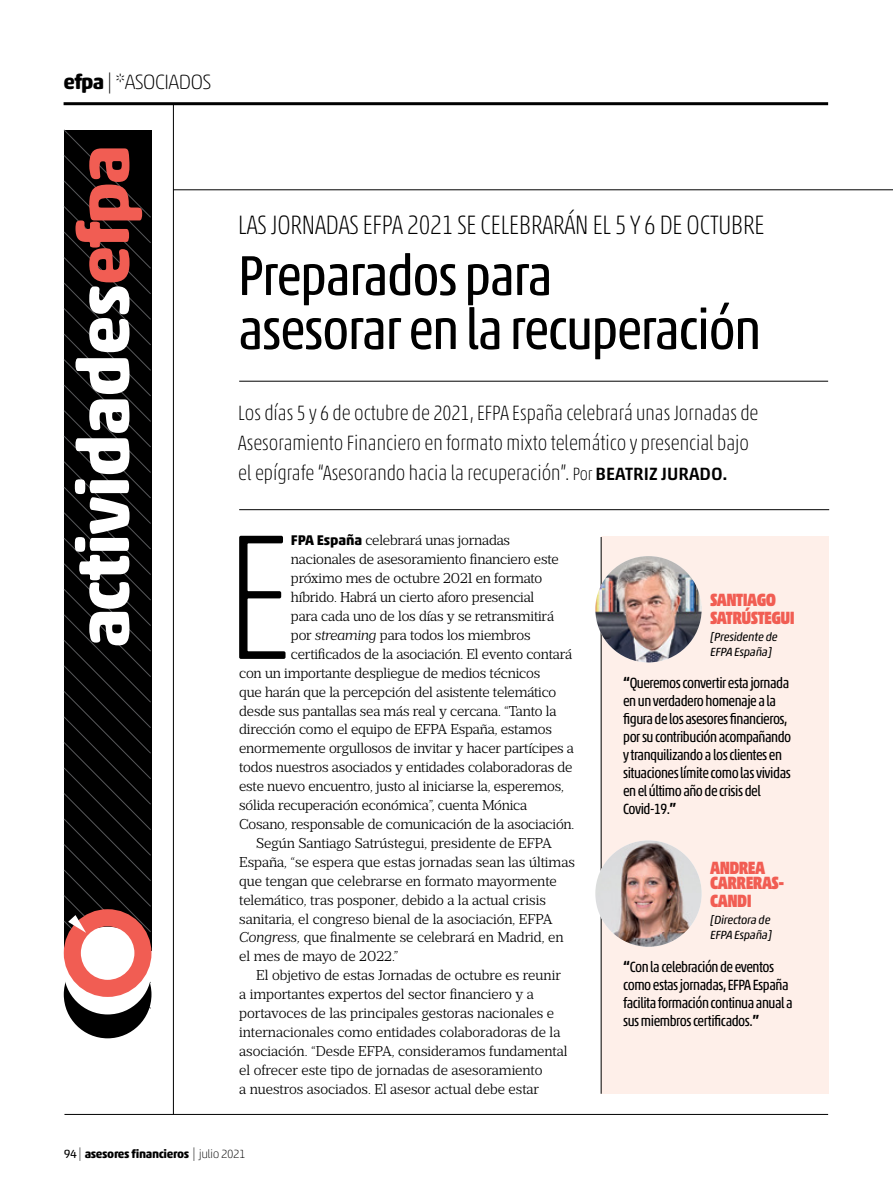
<style>
.page{position:relative;width:893px;height:1191px;background:#fff}
.page>*{position:absolute;margin:0;border:0;box-sizing:border-box;transform-origin:0 0}
.t1{font:100 condensed 181.05px "Akko Pro";color:#000}
.t2{font:700 72.45px "Akko Rounded Pro";letter-spacing:-.02em;color:#fff}
.t3{font:condensed 57px/54px "Akko Pro";letter-spacing:-.02em;color:#000}
.t4{font:100 condensed 27px "Akko Pro";letter-spacing:-.005em;color:#000}
.t5{font:100 condensed 21px/30px "Akko Pro";color:#000}
.t6{font:100 21px "Akko Rounded Pro";letter-spacing:-.04em;color:#000}
.t7{font:900 condensed 18px/18px "Akko Pro";letter-spacing:-.03em;color:#f15d53}
.t8{font:condensed 15px/18px "Akko Pro";letter-spacing:-.03em;color:#000}
.t9{font:300 14.25px "Prumo Slab";letter-spacing:-.01em;color:#000}
.t10{font:italic 12px/15px "Akko Rounded Pro";letter-spacing:-.03em;color:#000}
.t11{font:700 12px "Akko Rounded Pro";letter-spacing:-.03em;color:#000}
.s1{font-weight:700}
.s2{color:#f15d53}
.s3{font-size:18px}
.s4{font-weight:500;font-stretch:normal;font-size:18px}
.s5{font-family:"Akko Pro";font-weight:700}
.s6{font-style:italic}
.s7{font-weight:700;font-stretch:normal}
.s8{font-weight:400}
.s9{font-weight:100;font-size:13.5px}
.s10{font-weight:100}
</style>
<div class="page">
<div style="left:601px;top:536px;width:227px;height:557px;background:#feefe9"></div>
<hr style="left:601px;top:537px;width:1px;height:556px;background:#000">
<hr style="left:64px;top:1114px;width:764px;height:1px;background:#000">
<hr style="left:239px;top:381px;width:589px;height:1px;background:#000">
<hr style="left:239px;top:509px;width:590px;height:1px;background:#000">
<hr style="left:64px;top:102px;width:764px;height:3px;background:#000">
<hr style="left:173px;top:189px;width:720px;height:1px;background:#000">
<hr style="left:173px;top:104px;width:1px;height:1010px;background:#000">
<div style="left:64px;top:950px;width:87px;height:88px;background:#000;border-radius:50%"></div>
<div style="left:64px;top:926px;width:87px;height:88px;background:#fff;border-radius:50%"></div>
<svg style="left:64px;top:129px;width:87px;height:879px;background:#1c1515"></svg>
<img style="left:595px;top:556px;width:107px;height:106px;border-radius:53px">
<img style="left:595px;top:840px;width:107px;height:106px;border-radius:53px">
<h3 class="t6" style="left:64px;top:69px;width:149px"><span class="s1">efpa</span> | *ASOCIADOS</h3>
<h2 class="t2" style="left:59px;top:648px;width:504px;rotate:-90deg">actividades<span class="s2">efpa</span></h2>
<h3 class="t4" style="left:238px;top:208px;width:528px">LAS JORNADAS EFPA 2021 SE CELEBRARÁN EL 5 Y 6 DE OCTUBRE</h3>
<h3 class="t3" style="left:238px;top:248px;width:524px">Preparados para<br>asesorar en la recuperación</h3>
<h3 class="t5" style="left:238px;top:398px;width:522px">Los días 5 y 6 de octubre de 2021, EFPA España celebrará unas Jornadas de<br>Asesoramiento Financiero en formato mixto telemático y presencial bajo el epígrafe “Asesorando hacia la recuperación”. <span class="s3">Por</span> <span class="s4">BEATRIZ JURADO.</span></h3>
<h1 class="t1" style="left:225px;top:488px;width:69px">E</h1>
<p class="t9" style="left:291px;top:532px;width:221px"><span class="s5">FPA España</span> celebrará unas jornadas</p>
<p class="t9" style="left:291px;top:551px;width:269px">nacionales de asesoramiento financiero este</p>
<p class="t9" style="left:291px;top:570px;width:253px">próximo mes de octubre 2021 en formato</p>
<p class="t9" style="left:291px;top:589px;width:245px">híbrido. Habrá un cierto aforo presencial</p>
<p class="t9" style="left:291px;top:608px;width:265px">para cada uno de los días y se retransmitirá</p>
<p class="t9" style="left:291px;top:626px;width:241px">por <span class="s6">streaming</span> para todos los miembros</p>
<p class="t9" style="left:291px;top:645px;width:283px">certificados de la asociación. El evento contará</p>
<p class="t9" style="left:239px;top:664px;width:302px">con un importante despliegue de medios técnicos</p>
<p class="t9" style="left:239px;top:683px;width:319px">que harán que la percepción del asistente telemático</p>
<p class="t9" style="left:239px;top:702px;width:319px">desde sus pantallas sea más real y cercana. “Tanto la</p>
<p class="t9" style="left:239px;top:721px;width:314px">dirección como el equipo de EFPA España, estamos</p>
<p class="t9" style="left:239px;top:740px;width:336px">enormemente orgullosos de invitar y hacer partícipes a</p>
<p class="t9" style="left:239px;top:759px;width:335px">todos nuestros asociados y entidades colaboradoras de</p>
<p class="t9" style="left:239px;top:778px;width:326px">este nuevo encuentro, justo al iniciarse la, esperemos,</p>
<p class="t9" style="left:239px;top:796px;width:289px">sólida recuperación económica”, cuenta Mónica</p>
<p class="t9" style="left:239px;top:815px;width:337px">Cosano, responsable de comunicación de la asociación.</p>
<p class="t9" style="left:256px;top:834px;width:297px">Según Santiago Satrústegui, presidente de EFPA</p>
<p class="t9" style="left:239px;top:853px;width:337px">España, “se espera que estas jornadas sean las últimas</p>
<p class="t9" style="left:239px;top:872px;width:319px">que tengan que celebrarse en formato mayormente</p>
<p class="t9" style="left:239px;top:891px;width:308px">telemático, tras posponer, debido a la actual crisis</p>
<p class="t9" style="left:239px;top:910px;width:315px">sanitaria, el congreso bienal de la asociación, EFPA</p>
<p class="t9" style="left:239px;top:929px;width:326px"><span class="s6">Congress,</span> que finalmente se celebrará en Madrid, en</p>
<p class="t9" style="left:239px;top:948px;width:161px">el mes de mayo de 2022.”</p>
<p class="t9" style="left:256px;top:967px;width:306px">El objetivo de estas Jornadas de octubre es reunir</p>
<p class="t9" style="left:239px;top:985px;width:296px">a importantes expertos del sector financiero y a</p>
<p class="t9" style="left:239px;top:1004px;width:316px">portavoces de las principales gestoras nacionales e</p>
<p class="t9" style="left:239px;top:1023px;width:323px">internacionales como entidades colaboradoras de la</p>
<p class="t9" style="left:239px;top:1042px;width:330px">asociación. “Desde EFPA, consideramos fundamental</p>
<p class="t9" style="left:239px;top:1061px;width:305px">el ofrecer este tipo de jornadas de asesoramiento</p>
<p class="t9" style="left:239px;top:1080px;width:301px">a nuestros asociados. El asesor actual debe estar</p>
<p class="t7" style="left:710px;top:590px;width:86px">SANTIAGO<br>SATRÚSTEGUI</p>
<p class="t10" style="left:710px;top:629px;width:69px">[Presidente de<br>EFPA España]</p>
<p class="t8" style="left:623px;top:673px;width:170px"><span class="s7">“</span>Queremos convertir esta jornada en un verdadero homenaje a la figura de los asesores financieros, por su contribución acompañando y tranquilizando a los clientes en situaciones límite como las vividas en el último año de crisis del<br>Covid-19.<span class="s7">”</span></p>
<p class="t7" style="left:710px;top:860px;width:76px;line-height:15px">ANDREA<br>CARRERAS-</p>
<p class="t7" style="left:710px;top:891px;width:43px">CANDI</p>
<p class="t10" style="left:710px;top:912px;width:63px">[Directora de<br>EFPA España]</p>
<p class="t8" style="left:623px;top:958px;width:171px"><span class="s7">“</span>Con la celebración de eventos como estas jornadas, EFPA España facilita formación continua anual a sus miembros certificados.<span class="s7">”</span></p>
<p class="t11" style="left:64px;top:1146px;width:183px"><span class="s8">94</span> <span class="s9">|</span> asesores financieros <span class="s9">|</span> <span class="s10">julio 2021</span></p>
</div>
